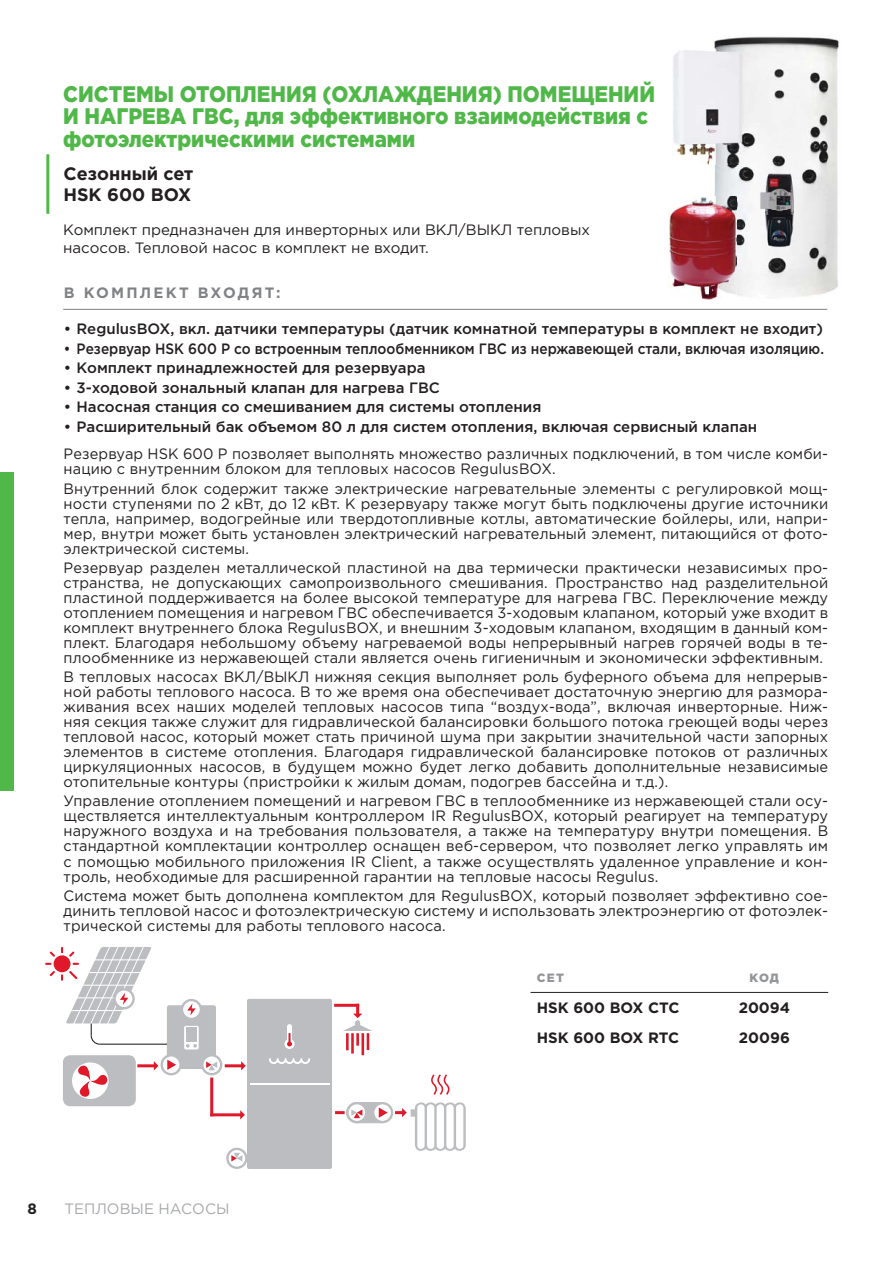
<style>
.page{position:relative;width:893px;height:1263px;background:#fff}
.page>*{position:absolute;margin:0;border:0;box-sizing:border-box;transform-origin:0 0}
.t1{font:900 22.5px/22.5px "Gotham Pro";color:#50b848;scale:.91 1}
.t2{font:700 18px/21.6px "Gotham Pro";color:#231f20}
.t3{font:15px/15px "Gotham Pro";letter-spacing:.01em;color:#231f20;text-align:justify}
.t4{font:500 15px "Gotham Pro";color:#231f20}
.t5{font:500 15px "Gotham Pro";color:#231f20;scale:.91 1}
.t6{font:700 15px "Gotham Pro";color:#231f20}
.t7{font:700 15px "Gotham Pro";letter-spacing:.15em;color:#808285}
.t8{font:15px "Gotham Pro";color:#a7a9ac}
.t9{font:900 12px "Gotham Pro";letter-spacing:.09em;color:#939598}
</style>
<div class="page">
<div style="left:0;top:472px;width:14px;height:319px;background:#50b848"></div>
<img style="left:709px;top:36px;width:130px;height:264px">
<hr style="left:63px;top:309px;width:764px;height:1px;background:#808285">
<hr style="left:530px;top:992px;width:298px;height:1px;background:#231f20">
<hr style="left:46px;top:154px;width:3px;height:60px;background:#50b848">
<img style="left:673px;top:49px;width:71px;height:116px">
<img style="left:760px;top:174px;width:34px;height:74px">
<div style="left:167px;top:1005px;width:49px;height:64px;background:#bbbdc0;border-radius:2px"></div>
<svg style="left:160px;top:1054px;width:22px;height:21px"></svg>
<div style="left:163px;top:1056px;width:16px;height:17px;background:#fff;border-radius:50%"></div>
<svg style="left:167px;top:1060px;width:9px;height:10px"></svg>
<div style="left:201px;top:1054px;width:21px;height:21px;background:#bbbdc0;border-radius:50%"></div>
<svg style="left:203px;top:1056px;width:17px;height:17px"></svg>
<svg style="left:206px;top:1061px;width:11px;height:9px"></svg>
<div style="left:181px;top:999px;width:21px;height:21px;background:#bbbdc0;border-radius:50%"></div>
<div style="left:183px;top:1001px;width:17px;height:17px;background:#fff;border-radius:50%"></div>
<svg style="left:187px;top:1003px;width:9px;height:12px"></svg>
<div style="left:184px;top:1026px;width:15px;height:23px;background:#fff;border-radius:2px"></div>
<div style="left:186px;top:1028px;width:11px;height:14px;background:#bbbdc0"></div>
<svg style="left:186px;top:1044px;width:11px;height:4px"></svg>
<svg style="left:63px;top:1055px;width:73px;height:51px"></svg>
<svg style="left:154px;top:1061px;width:4px;height:9px"></svg>
<svg style="left:241px;top:1061px;width:5px;height:9px"></svg>
<hr style="left:137px;top:1064px;width:18px;height:3px;background:#df1929">
<hr style="left:225px;top:1064px;width:17px;height:3px;background:#df1929">
<svg style="left:240px;top:1110px;width:5px;height:9px"></svg>
<hr style="left:210px;top:1113px;width:31px;height:3px;background:#df1929">
<hr style="left:210px;top:1077px;width:3px;height:39px;background:#df1929">
<svg style="left:431px;top:1074px;width:19px;height:21px"></svg>
<svg style="left:395px;top:1102px;width:71px;height:49px"></svg>
<hr style="left:351px;top:1033px;width:3px;height:20px;background:#df1929">
<hr style="left:361px;top:1033px;width:3px;height:22px;background:#df1929">
<svg style="left:343px;top:1004px;width:29px;height:46px"></svg>
<hr style="left:334px;top:1004px;width:25px;height:3px;background:#df1929">
<div style="left:247px;top:999px;width:85px;height:170px;background:#bbbdc0;border-radius:2px"></div>
<hr style="left:250px;top:1083px;width:79px;height:2px;background:#fff">
<svg style="left:284px;top:1024px;width:11px;height:25px"></svg>
<svg style="left:269px;top:1058px;width:41px;height:6px"></svg>
<div style="left:357px;top:1102px;width:26px;height:21px;background:#bbbdc0"></div>
<div style="left:372px;top:1102px;width:21px;height:21px;background:#bbbdc0;border-radius:50%"></div>
<svg style="left:374px;top:1104px;width:17px;height:17px"></svg>
<svg style="left:379px;top:1107px;width:9px;height:11px"></svg>
<svg style="left:335px;top:1111px;width:10px;height:3px"></svg>
<svg style="left:226px;top:1148px;width:21px;height:21px"></svg>
<svg style="left:229px;top:1150px;width:16px;height:16px"></svg>
<svg style="left:231px;top:1153px;width:11px;height:8px"></svg>
<hr style="left:100px;top:1044px;width:67px;height:1px;background:#231f20">
<div style="left:54px;top:955px;width:16px;height:17px;background:#e0192a;border-radius:50%"></div>
<svg style="left:49px;top:951px;width:6px;height:6px"></svg>
<svg style="left:61px;top:947px;width:91px;height:98px"></svg>
<svg style="left:45px;top:963px;width:10px;height:13px"></svg>
<div style="left:346px;top:1102px;width:21px;height:21px;background:#bbbdc0;border-radius:50%"></div>
<svg style="left:349px;top:1104px;width:16px;height:17px"></svg>
<svg style="left:351px;top:1109px;width:11px;height:9px"></svg>
<img style="left:669px;top:197px;width:67px;height:102px">
<h1 class="t1" style="left:63px;top:84px;width:652px">СИСТЕМЫ ОТОПЛЕНИЯ (ОХЛАЖДЕНИЯ) ПОМЕЩЕНИЙ<br>И НАГРЕВА ГВС, для эффективного взаимодействия с фотоэлектрическими системами</h1>
<p class="t2" style="left:63px;top:163px;width:131px">Сезонный сет<br>HSK 600 BOX</p>
<p class="t3" style="left:63px;top:222px;width:528px;line-height:18px">Комплект предназначен для инверторных или ВКЛ/ВЫКЛ тепловых насосов. Тепловой насос в комплект не входит.</p>
<p class="t7" style="left:64px;top:288px;width:218px">В КОМПЛЕКТ ВХОДЯТ:</p>
<p class="t4" style="left:64px;top:324px;width:761px">• RegulusBOX, вкл. датчики температуры (датчик комнатной температуры в комплект не входит)</p>
<p class="t5" style="left:64px;top:343px;width:837px">• Резервуар HSK 600 P со встроенным теплообменником ГВС из нержавеющей стали, включая изоляцию.</p>
<p class="t4" style="left:64px;top:363px;width:363px">• Комплект принадлежностей для резервуара</p>
<p class="t4" style="left:64px;top:382px;width:378px">• 3-ходовой зональный клапан для нагрева ГВС</p>
<p class="t4" style="left:64px;top:402px;width:479px">• Насосная станция со смешиванием для системы отопления</p>
<p class="t4" style="left:64px;top:421px;width:695px">• Расширительный бак объемом 80 л для систем отопления, включая сервисный клапан</p>
<p class="t3" style="left:64px;top:448px;width:766px">Резервуар HSK 600 P позволяет выполнять множество различных подключений, в том числе комби&shy;нацию с внутренним блоком для тепловых насосов RegulusBOX.</p>
<p class="t3" style="left:64px;top:483px;width:766px">Внутренний блок содержит также электрические нагревательные элементы с регулировкой мощ&shy;ности ступенями по 2 кВт, до 12 кВт. К резервуару также могут быть подключены другие источники тепла, например, водогрейные или твердотопливные котлы, автоматические бойлеры, или, напри&shy;мер, внутри может быть установлен электрический нагревательный элемент, питающийся от фото&shy;электрической системы.</p>
<p class="t3" style="left:64px;top:562px;width:766px">Резервуар разделен металлической пластиной на два термически практически независимых про&shy;странства, не допускающих самопроизвольного смешивания. Пространство над разделительной пластиной поддерживается на более высокой температуре для нагрева ГВС. Переключение между отоплением помещения и нагревом ГВС обеспечивается 3-ходовым клапаном, который уже входит в комплект внутреннего блока RegulusBOX, и внешним 3-ходовым клапаном, входящим в данный ком&shy;плект. Благодаря небольшому объему нагреваемой воды непрерывный нагрев горячей воды в те&shy;плообменнике из нержавеющей стали является очень гигиеничным и экономически эффективным.</p>
<p class="t3" style="left:64px;top:671px;width:766px">В тепловых насосах ВКЛ/ВЫКЛ нижняя секция выполняет роль буферного объема для непрерыв&shy;ной работы теплового насоса. В то же время она обеспечивает достаточную энергию для размора&shy;живания всех наших моделей тепловых насосов типа “воздух-вода”, включая инверторные. Ниж&shy;няя секция также служит для гидравлической балансировки большого потока греющей воды через тепловой насос, который может стать причиной шума при закрытии значительной части запорных элементов в системе отопления. Благодаря гидравлической балансировке потоков от различных циркуляционных насосов, в будущем можно будет легко добавить дополнительные независимые отопительные контуры (пристройки к жилым домам, подогрев бассейна и т.д.).</p>
<p class="t3" style="left:64px;top:795px;width:766px">Управление отоплением помещений и нагревом ГВС в теплообменнике из нержавеющей стали осу&shy;ществляется интеллектуальным контроллером IR RegulusBOX, который реагирует на температуру наружного воздуха и на требования пользователя, а также на температуру внутри помещения. В стандартной комплектации контроллер оснащен веб-сервером, что позволяет легко управлять им с помощью мобильного приложения IR Client, а также осуществлять удаленное управление и кон&shy;троль, необходимые для расширенной гарантии на тепловые насосы Regulus.</p>
<p class="t3" style="left:64px;top:890px;width:766px">Система может быть дополнена комплектом для RegulusBOX, который позволяет эффективно сое&shy;динить тепловой насос и фотоэлектрическую систему и использовать электроэнергию от фотоэлек&shy;трической системы для работы теплового насоса.</p>
<p class="t6" style="left:28px;top:1204px;width:11px">8</p>
<p class="t8" style="left:64px;top:1204px;width:167px">ТЕПЛОВЫЕ НАСОСЫ</p>
<p class="t9" style="left:537px;top:973px;width:29px">СЕТ</p>
<p class="t9" style="left:750px;top:973px;width:31px">КОД</p>
<p class="t6" style="left:537px;top:1002px;width:144px">HSK 600 BOX CTC</p>
<p class="t6" style="left:739px;top:1002px;width:53px">20094</p>
<p class="t6" style="left:537px;top:1032px;width:144px">HSK 600 BOX RTC</p>
<p class="t6" style="left:739px;top:1032px;width:53px">20096</p>
</div>
